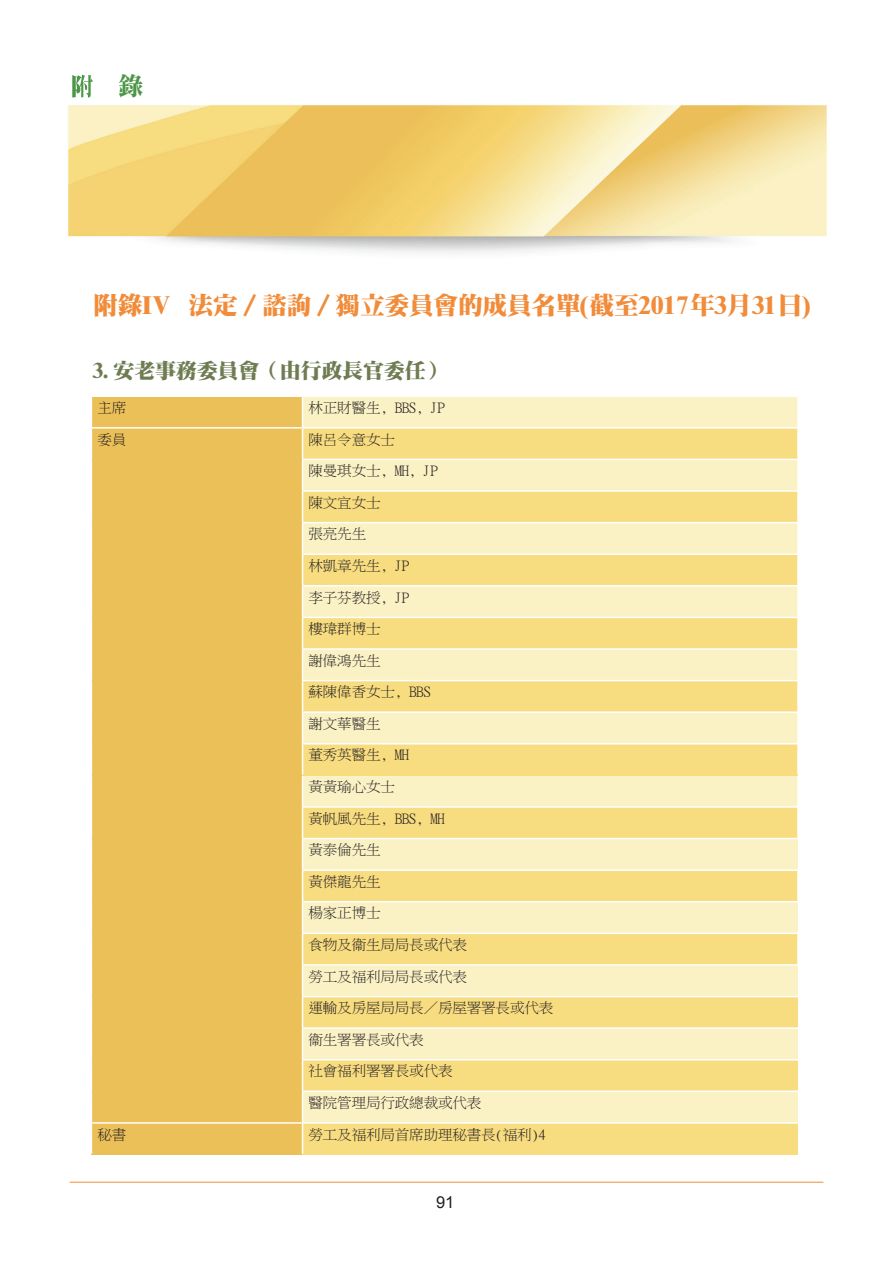
<style>
.page{position:relative;width:893px;height:1263px;background:#fff}
.page>*{position:absolute;margin:0;border:0;box-sizing:border-box;transform-origin:0 0}
.t1{font:25.5px "DF Li Song Bd HK BF";color:#4c9747}
.t2{font:24.75px "DF Ming UB HK BF";letter-spacing:-.01em;color:#f18c3a}
.t3{font:21px "DF Ming UB HK BF";letter-spacing:-.01em;color:#6f7c52}
.t4{font:16.5px "Arial";color:#231f20}
.t5{font:14.25px "Ming Lt HKSCS UNI H";letter-spacing:-.01em;color:#231f20}
.s1{font-family:"DF Ming U Bold B5"}
</style>
<div class="page">
<img style="left:68px;top:74px;width:759px;height:180px">
<div style="left:303px;top:775px;width:495px;height:32px;background:#faf1c4"></div>
<hr style="left:70px;top:1182px;width:753px;height:1px;background:#f18c3a">
<hr style="left:797px;top:776px;width:2px;height:30px;background:#fff">
<hr style="left:302px;top:775px;width:497px;height:1px;background:#fff">
<div style="left:303px;top:1091px;width:495px;height:32px;background:#faf1c4"></div>
<div style="left:303px;top:1028px;width:495px;height:32px;background:#faf1c4"></div>
<div style="left:303px;top:965px;width:495px;height:31px;background:#faf1c4"></div>
<div style="left:303px;top:902px;width:495px;height:31px;background:#faf1c4"></div>
<div style="left:303px;top:838px;width:495px;height:32px;background:#faf1c4"></div>
<div style="left:303px;top:712px;width:495px;height:32px;background:#faf1c4"></div>
<div style="left:303px;top:649px;width:495px;height:32px;background:#faf1c4"></div>
<div style="left:303px;top:586px;width:495px;height:31px;background:#faf1c4"></div>
<div style="left:303px;top:523px;width:495px;height:31px;background:#faf1c4"></div>
<div style="left:303px;top:459px;width:495px;height:32px;background:#faf1c4"></div>
<div style="left:303px;top:396px;width:495px;height:32px;background:#faf1c4"></div>
<svg style="left:72px;top:75px;width:21px;height:23px"></svg>
<div style="left:91px;top:396px;width:212px;height:32px;background:#ecc059"></div>
<div style="left:91px;top:428px;width:212px;height:695px;background:#ecc059"></div>
<div style="left:91px;top:1123px;width:212px;height:31px;background:#ecc059"></div>
<div style="left:303px;top:428px;width:495px;height:31px;background:#f8dc80"></div>
<div style="left:303px;top:491px;width:495px;height:32px;background:#f8dc80"></div>
<div style="left:303px;top:554px;width:495px;height:32px;background:#f8dc80"></div>
<div style="left:303px;top:617px;width:495px;height:32px;background:#f8dc80"></div>
<div style="left:303px;top:681px;width:495px;height:31px;background:#f8dc80"></div>
<div style="left:303px;top:744px;width:495px;height:31px;background:#f8dc80"></div>
<div style="left:303px;top:807px;width:495px;height:31px;background:#f8dc80"></div>
<div style="left:303px;top:870px;width:495px;height:32px;background:#f8dc80"></div>
<div style="left:303px;top:933px;width:495px;height:32px;background:#f8dc80"></div>
<div style="left:303px;top:996px;width:495px;height:32px;background:#f8dc80"></div>
<div style="left:303px;top:1060px;width:495px;height:31px;background:#f8dc80"></div>
<div style="left:303px;top:1123px;width:495px;height:31px;background:#f8dc80"></div>
<hr style="left:91px;top:395px;width:212px;height:2px;background:#fff">
<hr style="left:91px;top:397px;width:1px;height:30px;background:#fff">
<hr style="left:303px;top:395px;width:496px;height:2px;background:#fff">
<hr style="left:302px;top:397px;width:1px;height:30px;background:#fff">
<hr style="left:797px;top:397px;width:2px;height:30px;background:#fff">
<hr style="left:91px;top:427px;width:212px;height:2px;background:#fff">
<hr style="left:91px;top:429px;width:1px;height:30px;background:#fff">
<hr style="left:91px;top:459px;width:1px;height:32px;background:#fff">
<hr style="left:91px;top:491px;width:1px;height:32px;background:#fff">
<hr style="left:91px;top:523px;width:1px;height:31px;background:#fff">
<hr style="left:91px;top:554px;width:1px;height:32px;background:#fff">
<hr style="left:91px;top:586px;width:1px;height:31px;background:#fff">
<hr style="left:91px;top:617px;width:1px;height:32px;background:#fff">
<hr style="left:91px;top:649px;width:1px;height:32px;background:#fff">
<hr style="left:91px;top:681px;width:1px;height:31px;background:#fff">
<hr style="left:91px;top:712px;width:1px;height:32px;background:#fff">
<hr style="left:91px;top:744px;width:1px;height:31px;background:#fff">
<hr style="left:91px;top:775px;width:1px;height:32px;background:#fff">
<hr style="left:91px;top:807px;width:1px;height:31px;background:#fff">
<hr style="left:91px;top:838px;width:1px;height:32px;background:#fff">
<hr style="left:91px;top:870px;width:1px;height:32px;background:#fff">
<hr style="left:91px;top:902px;width:1px;height:31px;background:#fff">
<hr style="left:91px;top:933px;width:1px;height:32px;background:#fff">
<hr style="left:91px;top:965px;width:1px;height:31px;background:#fff">
<hr style="left:91px;top:996px;width:1px;height:32px;background:#fff">
<hr style="left:91px;top:1028px;width:1px;height:32px;background:#fff">
<hr style="left:91px;top:1060px;width:1px;height:31px;background:#fff">
<hr style="left:91px;top:1091px;width:1px;height:31px;background:#fff">
<hr style="left:303px;top:427px;width:496px;height:2px;background:#fff">
<hr style="left:302px;top:429px;width:1px;height:30px;background:#fff">
<hr style="left:797px;top:429px;width:2px;height:30px;background:#fff">
<hr style="left:302px;top:459px;width:497px;height:1px;background:#fff">
<hr style="left:302px;top:460px;width:1px;height:30px;background:#fff">
<hr style="left:797px;top:460px;width:2px;height:30px;background:#fff">
<hr style="left:302px;top:490px;width:497px;height:2px;background:#fff">
<hr style="left:302px;top:492px;width:1px;height:30px;background:#fff">
<hr style="left:797px;top:492px;width:2px;height:30px;background:#fff">
<hr style="left:302px;top:522px;width:497px;height:1px;background:#fff">
<hr style="left:302px;top:523px;width:1px;height:30px;background:#fff">
<hr style="left:797px;top:523px;width:2px;height:30px;background:#fff">
<hr style="left:302px;top:553px;width:497px;height:2px;background:#fff">
<hr style="left:302px;top:555px;width:1px;height:30px;background:#fff">
<hr style="left:797px;top:555px;width:2px;height:30px;background:#fff">
<hr style="left:302px;top:585px;width:497px;height:1px;background:#fff">
<hr style="left:302px;top:586px;width:1px;height:31px;background:#fff">
<hr style="left:797px;top:586px;width:2px;height:31px;background:#fff">
<hr style="left:302px;top:617px;width:497px;height:1px;background:#fff">
<hr style="left:302px;top:618px;width:1px;height:30px;background:#fff">
<hr style="left:797px;top:618px;width:2px;height:30px;background:#fff">
<hr style="left:302px;top:648px;width:497px;height:2px;background:#fff">
<hr style="left:302px;top:650px;width:1px;height:30px;background:#fff">
<hr style="left:797px;top:650px;width:2px;height:30px;background:#fff">
<hr style="left:302px;top:680px;width:497px;height:1px;background:#fff">
<hr style="left:302px;top:681px;width:1px;height:30px;background:#fff">
<hr style="left:797px;top:681px;width:2px;height:30px;background:#fff">
<hr style="left:302px;top:711px;width:497px;height:2px;background:#fff">
<hr style="left:302px;top:713px;width:1px;height:30px;background:#fff">
<hr style="left:797px;top:713px;width:2px;height:30px;background:#fff">
<hr style="left:302px;top:743px;width:497px;height:1px;background:#fff">
<hr style="left:302px;top:744px;width:1px;height:31px;background:#fff">
<hr style="left:797px;top:744px;width:2px;height:31px;background:#fff">
<hr style="left:302px;top:776px;width:1px;height:30px;background:#fff">
<hr style="left:302px;top:806px;width:497px;height:2px;background:#fff">
<hr style="left:302px;top:808px;width:1px;height:30px;background:#fff">
<hr style="left:797px;top:808px;width:2px;height:30px;background:#fff">
<hr style="left:302px;top:838px;width:497px;height:1px;background:#fff">
<hr style="left:302px;top:839px;width:1px;height:30px;background:#fff">
<hr style="left:302px;top:869px;width:497px;height:2px;background:#fff">
<hr style="left:302px;top:871px;width:1px;height:30px;background:#fff">
<hr style="left:797px;top:871px;width:2px;height:30px;background:#fff">
<hr style="left:302px;top:901px;width:497px;height:1px;background:#fff">
<hr style="left:302px;top:902px;width:1px;height:30px;background:#fff">
<hr style="left:302px;top:932px;width:497px;height:2px;background:#fff">
<hr style="left:302px;top:934px;width:1px;height:30px;background:#fff">
<hr style="left:797px;top:934px;width:2px;height:30px;background:#fff">
<hr style="left:302px;top:964px;width:497px;height:2px;background:#fff">
<hr style="left:302px;top:966px;width:1px;height:30px;background:#fff">
<hr style="left:302px;top:996px;width:497px;height:1px;background:#fff">
<hr style="left:302px;top:997px;width:1px;height:30px;background:#fff">
<hr style="left:302px;top:1027px;width:497px;height:2px;background:#fff">
<hr style="left:302px;top:1029px;width:1px;height:30px;background:#fff">
<hr style="left:302px;top:1059px;width:497px;height:1px;background:#fff">
<hr style="left:302px;top:1060px;width:1px;height:30px;background:#fff">
<hr style="left:302px;top:1090px;width:497px;height:2px;background:#fff">
<hr style="left:302px;top:1092px;width:1px;height:30px;background:#fff">
<hr style="left:91px;top:1122px;width:212px;height:2px;background:#fff">
<hr style="left:91px;top:1124px;width:1px;height:30px;background:#fff">
<hr style="left:303px;top:1122px;width:496px;height:2px;background:#fff">
<hr style="left:302px;top:1124px;width:1px;height:30px;background:#fff">
<h1 class="t1" style="left:118px;top:73px;width:27px">錄</h1>
<p class="t2" style="left:93px;top:293px;width:720px"><span class="s1">附錄</span>IV 法定／諮詢／獨立委員會的成員名單(截至2017年3月31日)</p>
<p class="t3" style="left:93px;top:360px;width:355px">3. 安老事務委員會（由行政長官委任）</p>
<p class="t5" style="left:97px;top:400px;width:30px">主席</p>
<p class="t5" style="left:309px;top:400px;width:138px">林正財醫生, BBS, JP</p>
<p class="t5" style="left:97px;top:432px;width:30px">委員</p>
<p class="t5" style="left:309px;top:432px;width:88px">陳呂令意女士</p>
<p class="t5" style="left:309px;top:464px;width:131px">陳曼琪女士, MH, JP</p>
<p class="t5" style="left:309px;top:495px;width:74px">陳文宜女士</p>
<p class="t5" style="left:309px;top:527px;width:59px">張亮先生</p>
<p class="t5" style="left:309px;top:558px;width:102px">林凱章先生, JP</p>
<p class="t5" style="left:309px;top:590px;width:102px">李子芬教授, JP</p>
<p class="t5" style="left:309px;top:622px;width:74px">樓瑋群博士</p>
<p class="t5" style="left:309px;top:653px;width:74px">謝偉鴻先生</p>
<p class="t5" style="left:309px;top:685px;width:124px">蘇陳偉香女士, BBS</p>
<p class="t5" style="left:309px;top:716px;width:74px">謝文華醫生</p>
<p class="t5" style="left:309px;top:748px;width:102px">董秀英醫生, MH</p>
<p class="t5" style="left:309px;top:780px;width:88px">黃黃瑜心女士</p>
<p class="t5" style="left:309px;top:811px;width:138px">黃帆風先生, BBS, MH</p>
<p class="t5" style="left:309px;top:843px;width:74px">黃泰倫先生</p>
<p class="t5" style="left:309px;top:874px;width:74px">黃傑龍先生</p>
<p class="t5" style="left:309px;top:906px;width:74px">楊家正博士</p>
<p class="t5" style="left:309px;top:938px;width:160px">食物及衞生局局長或代表</p>
<p class="t5" style="left:309px;top:969px;width:160px">勞工及福利局局長或代表</p>
<p class="t5" style="left:309px;top:1001px;width:246px">運輸及房屋局局長／房屋署署長或代表</p>
<p class="t5" style="left:309px;top:1032px;width:117px">衞生署署長或代表</p>
<p class="t5" style="left:309px;top:1064px;width:146px">社會福利署署長或代表</p>
<p class="t5" style="left:309px;top:1095px;width:174px">醫院管理局行政總裁或代表</p>
<p class="t5" style="left:97px;top:1127px;width:30px">秘書</p>
<p class="t5" style="left:309px;top:1127px;width:239px">勞工及福利局首席助理秘書長(福利)4</p>
<p class="t4" style="left:436px;top:1192px;width:20px">91</p>
</div>
